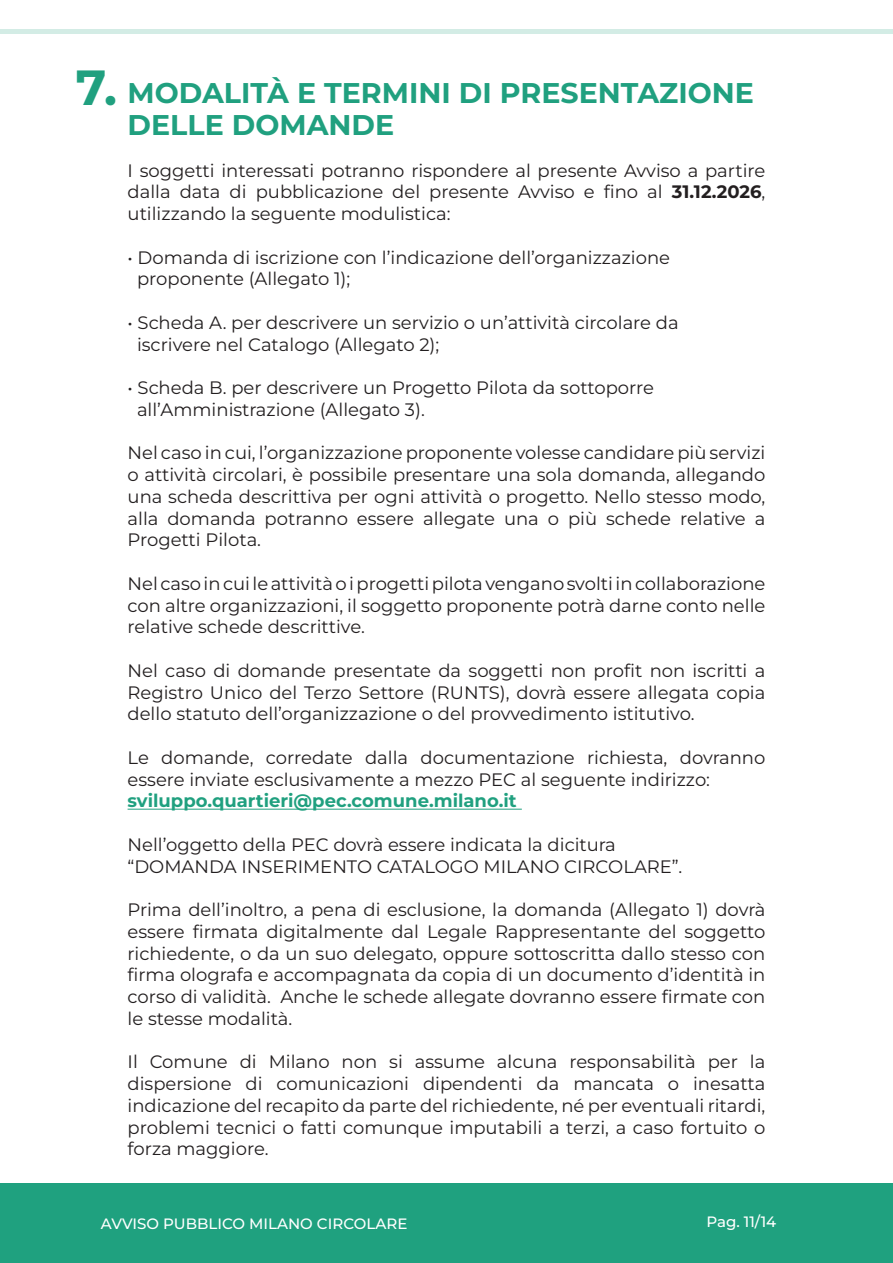
<style>
.page{position:relative;width:893px;height:1263px;background:#fff}
.page>*{position:absolute;margin:0;border:0;box-sizing:border-box;transform-origin:0 0}
.t1{font:700 49.35px "Montserrat";color:#20a07f}
.t2{font:700 28.5px/31.5px "Montserrat";color:#20a07f}
.t3{font:18px/21.8px "Montserrat";color:#231f20;text-align:justify}
.t4{font:700 18px "Montserrat";color:#20a07f}
.t5{font:500 15px "Montserrat";color:#fff}
.s1{font-weight:700}
</style>
<div class="page">
<div style="left:0;top:1183px;width:893px;height:80px;background:#1fa17f"></div>
<div style="left:0;top:29px;width:893px;height:5px;background:#d3ece5"></div>
<hr style="left:128px;top:809px;width:394px;height:1px;background:#20a07f">
<h1 class="t1" style="left:76px;top:51px;width:43px">7.</h1>
<h2 class="t2" style="left:128px;top:76px;width:628px">MODALITÀ E TERMINI DI PRESENTAZIONE<br>DELLE DOMANDE</h2>
<p class="t3" style="left:128px;top:159px;width:639px">I soggetti interessati potranno rispondere al presente Avviso a partire dalla data di pubblicazione del presente Avviso e fino al <span class="s1">31.12.2026</span>, utilizzando la seguente modulistica:</p>
<p class="t3" style="left:137px;top:246px;width:535px;text-indent:-9px">• Domanda di iscrizione con l’indicazione dell’organizzazione proponente (Allegato 1);</p>
<p class="t3" style="left:137px;top:311px;width:543px;text-indent:-9px">• Scheda A. per descrivere un servizio o un’attività circolare da iscrivere nel Catalogo (Allegato 2);</p>
<p class="t3" style="left:137px;top:376px;width:519px;text-indent:-9px">• Scheda B. per descrivere un Progetto Pilota da sottoporre all’Amministrazione (Allegato 3).</p>
<p class="t3" style="left:128px;top:441px;width:639px">Nel caso in cui, l’organizzazione proponente volesse candidare più servizi o attività circolari, è possibile presentare una sola domanda, allegando una scheda descrittiva per ogni attività o progetto. Nello stesso modo, alla domanda potranno essere allegate una o più schede relative a Progetti Pilota.</p>
<p class="t3" style="left:128px;top:572px;width:639px">Nel caso in cui le attività o i progetti pilota vengano svolti in collaborazione con altre organizzazioni, il soggetto proponente potrà darne conto nelle relative schede descrittive.</p>
<p class="t3" style="left:128px;top:659px;width:639px">Nel caso di domande presentate da soggetti non profit non iscritti a Registro Unico del Terzo Settore (RUNTS), dovrà essere allegata copia dello statuto dell’organizzazione o del provvedimento istitutivo.</p>
<p class="t3" style="left:128px;top:746px;width:639px">Le domande, corredate dalla documentazione richiesta, dovranno essere inviate esclusivamente a mezzo PEC al seguente indirizzo:</p>
<p class="t4" style="left:128px;top:788px;width:391px">sviluppo.quartieri@pec.comune.milano.it</p>
<p class="t3" style="left:128px;top:833px;width:556px">Nell’oggetto della PEC dovrà essere indicata la dicitura “DOMANDA INSERIMENTO CATALOGO MILANO CIRCOLARE”.</p>
<p class="t3" style="left:128px;top:898px;width:639px">Prima dell’inoltro, a pena di esclusione, la domanda (Allegato 1) dovrà essere firmata digitalmente dal Legale Rappresentante del soggetto richiedente, o da un suo delegato, oppure sottoscritta dallo stesso con firma olografa e accompagnata da copia di un documento d’identità in corso di validità. Anche le schede allegate dovranno essere firmate con le stesse modalità.</p>
<p class="t3" style="left:128px;top:1050px;width:639px">Il Comune di Milano non si assume alcuna responsabilità per la dispersione di comunicazioni dipendenti da mancata o inesatta indicazione del recapito da parte del richiedente, né per eventuali ritardi, problemi tecnici o fatti comunque imputabili a terzi, a caso fortuito o forza maggiore.</p>
<p class="t5" style="left:101px;top:1213px;width:308px">AVVISO PUBBLICO MILANO CIRCOLARE</p>
<p class="t5" style="left:706px;top:1212px;width:71px">Pag. 11/14</p>
</div>
